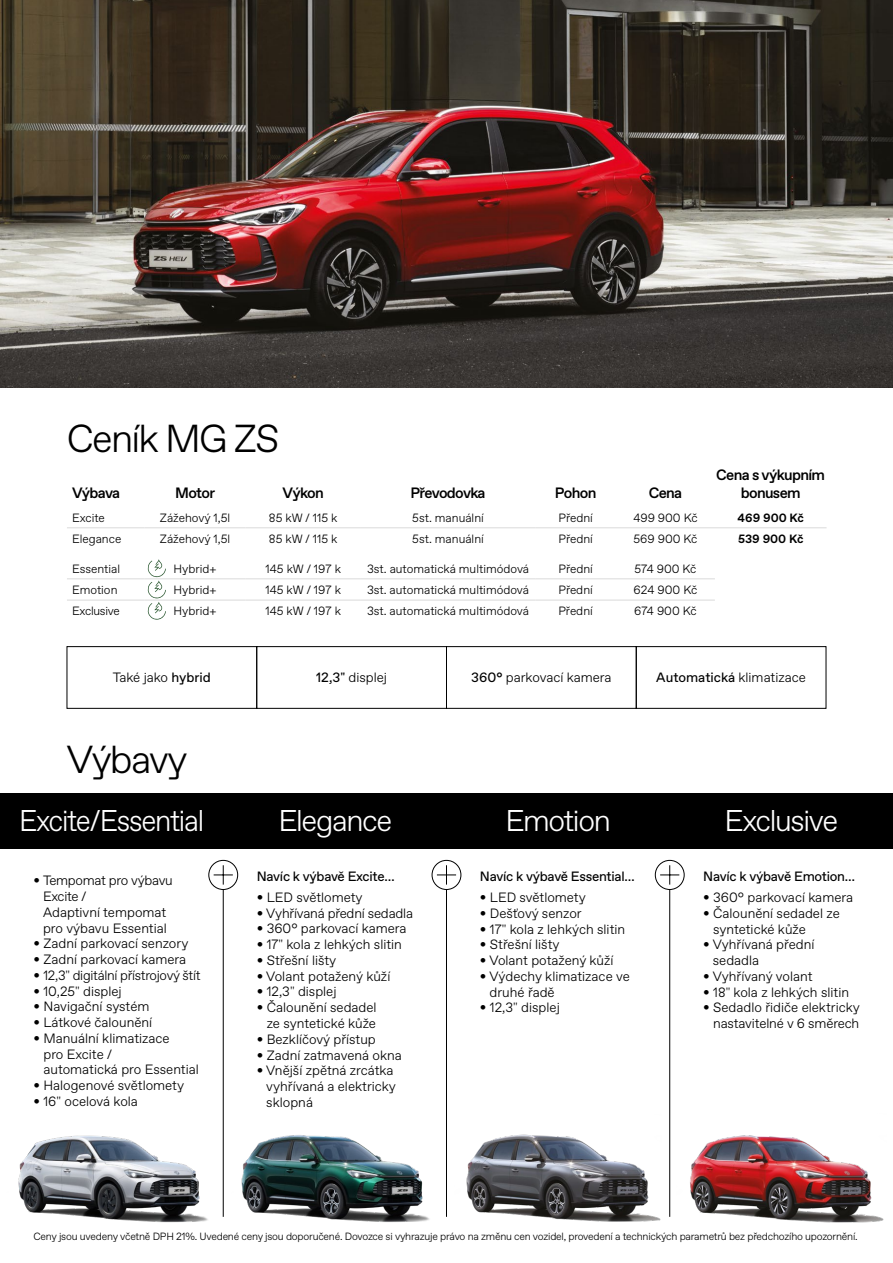
<style>
.page{position:relative;width:893px;height:1263px;background:#fff}
.page>*{position:absolute;margin:0;border:0;box-sizing:border-box;transform-origin:0 0}
.t1{font:300 39px "Favorit Std";letter-spacing:-.045em;color:#000}
.t2{font:300 30px "Favorit Std";letter-spacing:-.045em;color:#fff}
.t3{font:300 30px "Favorit Std";letter-spacing:-.045em;color:#fff;scale:.95 1}
.t4{font:500 15px/18px "Favorit Std";letter-spacing:-.045em;color:#000;text-align:center}
.t5{font:300 13.5px/15.8px "Favorit Std";color:#000}
.t6{font:13.5px "Favorit Std";letter-spacing:-.02em;color:#000}
.t7{font:300 13.5px "Favorit Std";letter-spacing:-.02em;color:#000}
.t8{font:13.5px "Favorit Std";color:#000}
.t9{font:300 12px "Favorit Std";color:#000}
.t10{font:700 12px "Favorit Std";color:#000}
.t11{font:300 12px "Favorit Std";letter-spacing:-.02em;color:#000}
.t12{font:300 10.5px "Favorit Std";letter-spacing:-.02em;color:#000}
.s1{font-weight:400}
.s2{font-weight:300}
</style>
<div class="page">
<img style="left:0;top:0;width:893px;height:387px">
<div style="left:67px;top:646px;width:190px;height:63px;border:1px solid #000"></div>
<div style="left:256px;top:646px;width:191px;height:63px;border:1px solid #000"></div>
<div style="left:446px;top:646px;width:191px;height:63px;border:1px solid #000"></div>
<div style="left:636px;top:646px;width:190px;height:63px;border:1px solid #000"></div>
<img style="left:18px;top:1135px;width:190px;height:88px">
<img style="left:241px;top:1135px;width:189px;height:87px">
<img style="left:690px;top:1135px;width:194px;height:88px">
<div style="left:0;top:794px;width:893px;height:55px;background:#000"></div>
<hr style="left:446px;top:889px;width:1px;height:328px;background:#000">
<svg style="left:431px;top:860px;width:31px;height:30px"></svg>
<hr style="left:223px;top:889px;width:1px;height:328px;background:#000">
<svg style="left:208px;top:860px;width:30px;height:30px"></svg>
<hr style="left:669px;top:889px;width:1px;height:328px;background:#000">
<svg style="left:654px;top:860px;width:31px;height:30px"></svg>
<img style="left:466px;top:1134px;width:195px;height:88px">
<hr style="left:67px;top:527px;width:78px;height:1px;background:#dadada">
<hr style="left:616px;top:527px;width:99px;height:1px;background:#dadada">
<hr style="left:715px;top:527px;width:111px;height:1px;background:#dadada">
<hr style="left:67px;top:578px;width:78px;height:1px;background:#dadada">
<hr style="left:616px;top:578px;width:99px;height:1px;background:#dadada">
<hr style="left:67px;top:600px;width:78px;height:1px;background:#dadada">
<hr style="left:616px;top:600px;width:99px;height:1px;background:#dadada">
<hr style="left:145px;top:527px;width:101px;height:1px;background:#dadada">
<hr style="left:246px;top:527px;width:115px;height:1px;background:#dadada">
<hr style="left:361px;top:527px;width:174px;height:1px;background:#dadada">
<hr style="left:535px;top:527px;width:81px;height:1px;background:#dadada">
<hr style="left:145px;top:578px;width:101px;height:1px;background:#dadada">
<hr style="left:246px;top:578px;width:115px;height:1px;background:#dadada">
<hr style="left:361px;top:578px;width:174px;height:1px;background:#dadada">
<hr style="left:535px;top:578px;width:81px;height:1px;background:#dadada">
<hr style="left:145px;top:600px;width:101px;height:1px;background:#dadada">
<hr style="left:246px;top:600px;width:115px;height:1px;background:#dadada">
<hr style="left:361px;top:600px;width:174px;height:1px;background:#dadada">
<hr style="left:535px;top:600px;width:81px;height:1px;background:#dadada">
<svg style="left:148px;top:559px;width:18px;height:61px"></svg>
<h1 class="t1" style="left:67px;top:412px;width:214px">Ceník MG ZS</h1>
<p class="t4" style="left:72px;top:484px;width:50px">Výbava</p>
<p class="t4" style="left:175px;top:484px;width:41px">Motor</p>
<p class="t4" style="left:283px;top:484px;width:43px">Výkon</p>
<p class="t4" style="left:411px;top:484px;width:77px">Převodovka</p>
<p class="t4" style="left:555px;top:484px;width:43px">Pohon</p>
<p class="t4" style="left:649px;top:484px;width:35px">Cena</p>
<p class="t4" style="left:716px;top:466px;width:110px">Cena s výkupním bonusem</p>
<p class="t9" style="left:72px;top:510px;width:34px">Excite</p>
<p class="t9" style="left:160px;top:510px;width:72px">Zážehový 1,5l</p>
<p class="t9" style="left:269px;top:510px;width:70px">85 kW / 115 k</p>
<p class="t9" style="left:412px;top:510px;width:73px">5st. manuální</p>
<p class="t9" style="left:558px;top:510px;width:36px">Přední</p>
<p class="t9" style="left:633px;top:510px;width:66px">499 900 Kč</p>
<p class="t10" style="left:738px;top:510px;width:68px">469 900 Kč</p>
<p class="t9" style="left:72px;top:531px;width:51px">Elegance</p>
<p class="t9" style="left:160px;top:531px;width:72px">Zážehový 1,5l</p>
<p class="t9" style="left:269px;top:531px;width:70px">85 kW / 115 k</p>
<p class="t9" style="left:412px;top:531px;width:73px">5st. manuální</p>
<p class="t9" style="left:558px;top:531px;width:36px">Přední</p>
<p class="t9" style="left:633px;top:531px;width:66px">569 900 Kč</p>
<p class="t10" style="left:738px;top:531px;width:67px">539 900 Kč</p>
<p class="t9" style="left:72px;top:561px;width:50px">Essential</p>
<p class="t9" style="left:174px;top:561px;width:45px">Hybrid+</p>
<p class="t9" style="left:265px;top:561px;width:77px">145 kW / 197 k</p>
<p class="t9" style="left:367px;top:561px;width:164px">3st. automatická multimódová</p>
<p class="t9" style="left:558px;top:561px;width:36px">Přední</p>
<p class="t9" style="left:634px;top:561px;width:64px">574 900 Kč</p>
<p class="t9" style="left:72px;top:582px;width:47px">Emotion</p>
<p class="t9" style="left:174px;top:582px;width:45px">Hybrid+</p>
<p class="t9" style="left:265px;top:582px;width:77px">145 kW / 197 k</p>
<p class="t9" style="left:367px;top:582px;width:164px">3st. automatická multimódová</p>
<p class="t9" style="left:558px;top:582px;width:36px">Přední</p>
<p class="t9" style="left:634px;top:582px;width:65px">624 900 Kč</p>
<p class="t11" style="left:72px;top:603px;width:49px">Exclusive</p>
<p class="t9" style="left:174px;top:603px;width:45px">Hybrid+</p>
<p class="t9" style="left:265px;top:603px;width:77px">145 kW / 197 k</p>
<p class="t9" style="left:367px;top:603px;width:164px">3st. automatická multimódová</p>
<p class="t9" style="left:558px;top:603px;width:36px">Přední</p>
<p class="t9" style="left:634px;top:603px;width:64px">674 900 Kč</p>
<p class="t5" style="left:113px;top:669px;width:100px">Také jako <span class="s1">hybrid</span></p>
<p class="t5" style="left:316px;top:669px;width:72px"><span class="s1">12,3"</span> displej</p>
<p class="t5" style="left:471px;top:669px;width:142px"><span class="s1">360°</span> parkovací kamera</p>
<p class="t8" style="left:656px;top:668px;width:151px">Automatická <span class="s2">klimatizace</span></p>
<h1 class="t1" style="left:67px;top:733px;width:122px">Výbavy</h1>
<h2 class="t3" style="left:19px;top:800px;width:196px">Excite/Essential</h2>
<h2 class="t2" style="left:278px;top:800px;width:115px">Elegance</h2>
<h2 class="t2" style="left:505px;top:800px;width:107px">Emotion</h2>
<h2 class="t2" style="left:725px;top:800px;width:115px">Exclusive</h2>
<p class="t5" style="left:43px;top:872px;width:131px;text-indent:-10px">• Tempomat pro výbavu<br>Excite /<br>Adaptivní tempomat pro výbavu Essential</p>
<p class="t5" style="left:33px;top:935px;width:156px">• Zadní parkovací senzory</p>
<p class="t5" style="left:33px;top:951px;width:154px">• Zadní parkovací kamera</p>
<p class="t7" style="left:33px;top:966px;width:169px">• 12,3" digitální přístrojový štít</p>
<p class="t5" style="left:33px;top:983px;width:90px">• 10,25" displej</p>
<p class="t5" style="left:33px;top:998px;width:117px">• Navigační systém</p>
<p class="t5" style="left:33px;top:1014px;width:120px">• Látkové čalounění</p>
<p class="t5" style="left:43px;top:1030px;width:157px;text-indent:-10px">• Manuální klimatizace<br>pro Excite /<br>automatická pro Essential</p>
<p class="t5" style="left:33px;top:1077px;width:152px">• Halogenové světlomety</p>
<p class="t5" style="left:33px;top:1093px;width:106px">• 16" ocelová kola</p>
<p class="t6" style="left:257px;top:867px;width:139px">Navíc k výbavě Excite…</p>
<p class="t5" style="left:257px;top:889px;width:107px">• LED světlomety</p>
<p class="t5" style="left:257px;top:905px;width:158px">• Vyhřívaná přední sedadla</p>
<p class="t5" style="left:257px;top:920px;width:151px">• 360° parkovací kamera</p>
<p class="t5" style="left:257px;top:936px;width:147px">• 17" kola z lehkých slitin</p>
<p class="t5" style="left:257px;top:952px;width:81px">• Střešní lišty</p>
<p class="t5" style="left:257px;top:968px;width:135px">• Volant potažený kůží</p>
<p class="t5" style="left:257px;top:983px;width:81px">• 12,3" displej</p>
<p class="t5" style="left:257px;top:999px;width:121px;text-align:right">• Čalounění sedadel ze syntetické kůže</p>
<p class="t5" style="left:257px;top:1031px;width:121px">• Bezklíčový přístup</p>
<p class="t5" style="left:257px;top:1046px;width:147px">• Zadní zatmavená okna</p>
<p class="t5" style="left:266px;top:1062px;width:131px;text-indent:-10px">• Vnější zpětná zrcátka vyhřívaná a elektricky sklopná</p>
<p class="t6" style="left:480px;top:867px;width:156px">Navíc k výbavě Essential…</p>
<p class="t5" style="left:480px;top:889px;width:107px">• LED světlomety</p>
<p class="t5" style="left:480px;top:905px;width:103px">• Dešťový senzor</p>
<p class="t5" style="left:480px;top:920px;width:147px">• 17" kola z lehkých slitin</p>
<p class="t5" style="left:480px;top:936px;width:81px">• Střešní lišty</p>
<p class="t5" style="left:480px;top:952px;width:135px">• Volant potažený kůží</p>
<p class="t5" style="left:490px;top:968px;width:142px;text-indent:-10px">• Výdechy klimatizace ve druhé řadě</p>
<p class="t5" style="left:480px;top:999px;width:81px">• 12,3" displej</p>
<p class="t6" style="left:703px;top:867px;width:153px">Navíc k výbavě Emotion…</p>
<p class="t5" style="left:703px;top:889px;width:151px">• 360° parkovací kamera</p>
<p class="t5" style="left:713px;top:905px;width:128px;text-indent:-10px">• Čalounění sedadel ze syntetické kůže</p>
<p class="t5" style="left:713px;top:936px;width:103px;text-indent:-10px">• Vyhřívaná přední sedadla</p>
<p class="t5" style="left:703px;top:968px;width:111px">• Vyhřívaný volant</p>
<p class="t5" style="left:703px;top:983px;width:147px">• 18" kola z lehkých slitin</p>
<p class="t5" style="left:703px;top:999px;width:158px;text-align:right">• Sedadlo řidiče elektricky nastavitelné v 6 směrech</p>
<p class="t12" style="left:33px;top:1229px;width:826px">Ceny jsou uvedeny včetně DPH 21%. Uvedené ceny jsou doporučené. Dovozce si vyhrazuje právo na změnu cen vozidel, provedení a technických parametrů bez předchozího upozornění.</p>
</div>
